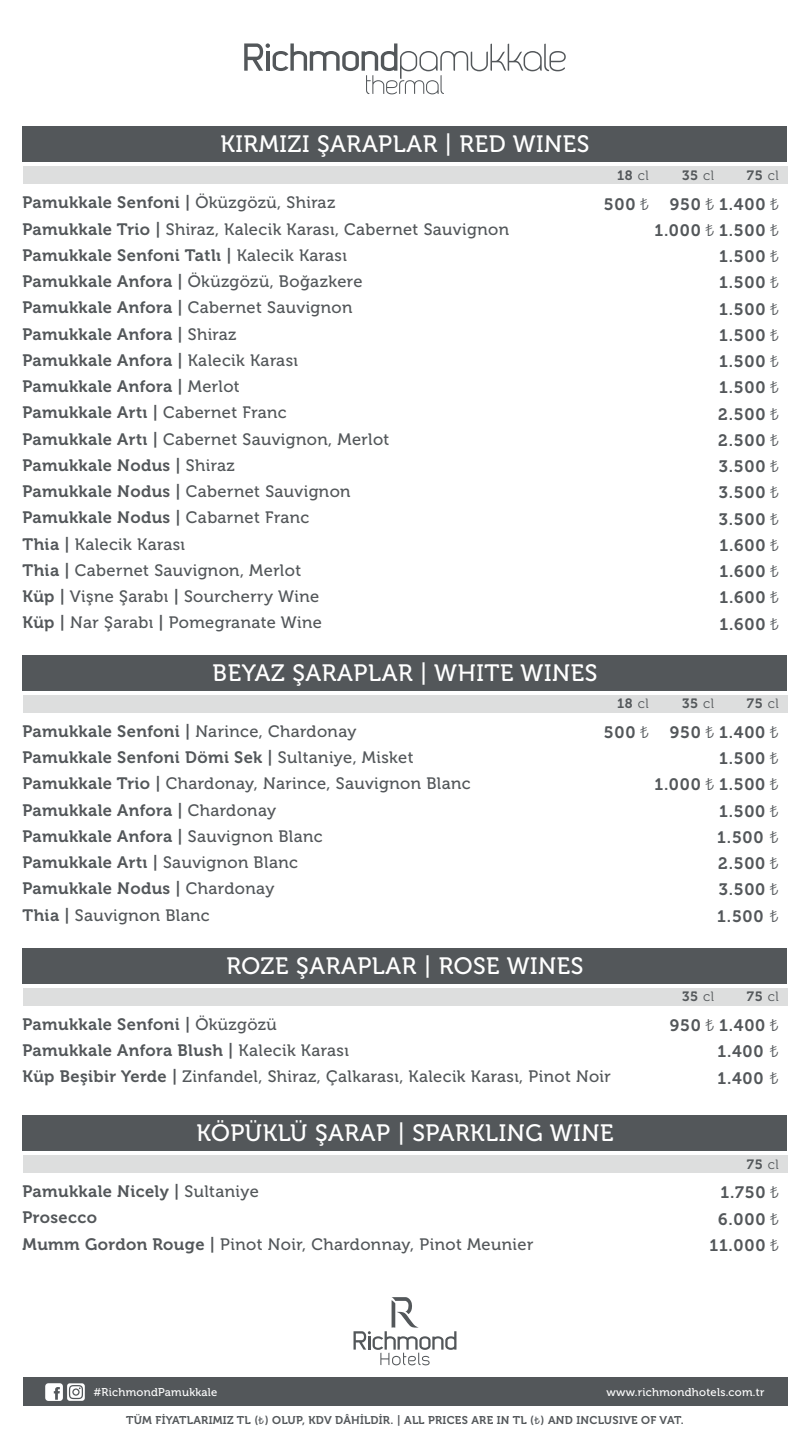
<style>
.page{position:relative;width:810px;height:1440px;background:#fff}
.page>*{position:absolute;margin:0;border:0;box-sizing:border-box;transform-origin:0 0}
.t1{font:23.62px "Museo 500";letter-spacing:.025em;color:#fff}
.t2{font:16.5px/26.2px "Museo 700";letter-spacing:.025em;color:#53575a}
.t3{font:16.5px/26.2px "Museo 500";letter-spacing:.025em;color:#53575a}
.t4{font:16.5px/26.2px "Museo 700";letter-spacing:.05em;color:#53575a;text-align:right}
.t5{font:13.5px "Museo 700";letter-spacing:.045em;color:#53575a}
.t6{font:11.25px "Museo 700";letter-spacing:.025em;color:#53575a}
.t7{font:11.25px "Museo 500";letter-spacing:.025em;color:#fff}
.s1{font-family:"Museo 500"}
.s2{font-family:"Museo 700"}
.s3{font-family:"Museo 300"}
.s4{font-family:"Helvetica Neue";font-weight:300}
.s5{font-family:"Myriad Pro"}
</style>
<div class="page">
<div style="left:23px;top:695px;width:764px;height:17px;background:#dddede"></div>
<div style="left:23px;top:655px;width:764px;height:36px;background:#53575a"></div>
<div style="left:23px;top:988px;width:764px;height:17px;background:#dddede"></div>
<div style="left:23px;top:948px;width:764px;height:36px;background:#53575a"></div>
<div style="left:23px;top:167px;width:764px;height:17px;background:#dddede"></div>
<div style="left:23px;top:127px;width:764px;height:35px;background:#53575a"></div>
<div style="left:23px;top:1155px;width:764px;height:18px;background:#dddede"></div>
<div style="left:23px;top:1116px;width:764px;height:35px;background:#53575a"></div>
<svg style="left:244px;top:43px;width:322px;height:51px"></svg>
<div style="left:23px;top:1377px;width:764px;height:29px;background:#53575a"></div>
<svg style="left:45px;top:1383px;width:40px;height:18px"></svg>
<svg style="left:354px;top:1297px;width:102px;height:68px"></svg>
<h1 class="t1" style="left:221px;top:131px;width:370px">KIRMIZI ŞARAPLAR | RED WINES</h1>
<p class="t2" style="left:22px;top:190px;width:314px">Pamukkale Senfoni | <span class="s1">Öküzgözü, Shiraz</span></p>
<p class="t3" style="left:22px;top:216px;width:488px"><span class="s2">Pamukkale Trio |</span> Shiraz, Kalecik Karası, Cabernet Sauvignon</p>
<p class="t2" style="left:22px;top:242px;width:326px">Pamukkale Senfoni Tatlı | <span class="s1">Kalecik Karası</span></p>
<p class="t3" style="left:22px;top:269px;width:341px"><span class="s2">Pamukkale Anfora |</span> Öküzgözü, Boğazkere<br><span class="s2">Pamukkale Anfora |</span> Cabernet Sauvignon</p>
<p class="t2" style="left:22px;top:321px;width:277px">Pamukkale Anfora | <span class="s1">Shiraz<br></span>Pamukkale Anfora | <span class="s1">Kalecik Karası<br></span>Pamukkale Anfora | <span class="s1">Merlot<br></span>Pamukkale Artı | <span class="s1">Cabernet Franc</span></p>
<p class="t3" style="left:22px;top:426px;width:368px"><span class="s2">Pamukkale Artı |</span> Cabernet Sauvignon, Merlot</p>
<p class="t2" style="left:22px;top:452px;width:214px">Pamukkale Nodus | <span class="s1">Shiraz</span></p>
<p class="t3" style="left:22px;top:479px;width:330px"><span class="s2">Pamukkale Nodus |</span> Cabernet Sauvignon</p>
<p class="t2" style="left:22px;top:505px;width:288px">Pamukkale Nodus | <span class="s1">Cabarnet Franc</span></p>
<p class="t3" style="left:22px;top:531px;width:301px"><span class="s2">Thia |</span> Kalecik Karası<br><span class="s2">Thia |</span> Cabernet Sauvignon, Merlot<br><span class="s2">Küp |</span> Vişne Şarabı <span class="s2">|</span> Sourcherry Wine<br><span class="s2">Küp |</span> Nar Şarabı <span class="s2">|</span> Pomegranate Wine</p>
<p class="t5" style="left:617px;top:168px;width:33px">18 <span class="s3">cl</span></p>
<p class="t5" style="left:682px;top:168px;width:34px">35 <span class="s3">cl</span></p>
<p class="t5" style="left:747px;top:168px;width:33px">75 <span class="s3">cl</span></p>
<p class="t2" style="left:604px;top:191px;width:46px">500 <span class="s4">₺</span></p>
<p class="t4" style="left:654px;top:191px;width:126px">950 <span class="s4">₺</span> 1.400 <span class="s4">₺<br></span>1.000 <span class="s4">₺</span> 1.500 <span class="s4">₺<br></span>1.500 <span class="s4">₺<br></span>1.500 <span class="s4">₺<br></span>1.500 <span class="s4">₺<br></span>1.500 <span class="s4">₺<br></span>1.500 <span class="s4">₺<br></span>1.500 <span class="s4">₺<br></span>2.500 <span class="s4">₺<br></span>2.500 <span class="s4">₺<br></span>3.500 <span class="s4">₺<br></span>3.500 <span class="s4">₺<br></span>3.500 <span class="s4">₺<br></span>1.600 <span class="s4">₺<br></span>1.600 <span class="s4">₺<br></span>1.600 <span class="s4">₺<br></span>1.600 <span class="s4">₺</span></p>
<h1 class="t1" style="left:213px;top:660px;width:386px">BEYAZ ŞARAPLAR | WHITE WINES</h1>
<p class="t2" style="left:22px;top:718px;width:393px">Pamukkale Senfoni | <span class="s1">Narince, Chardonay<br></span>Pamukkale Senfoni Dömi Sek | <span class="s1">Sultaniye, Misket</span></p>
<p class="t3" style="left:22px;top:771px;width:450px"><span class="s2">Pamukkale Trio |</span> Chardonay, Narince, Sauvignon Blanc</p>
<p class="t2" style="left:22px;top:797px;width:302px">Pamukkale Anfora | <span class="s1">Chardonay<br></span>Pamukkale Anfora | <span class="s1">Sauvignon Blanc<br></span>Pamukkale Artı | <span class="s1">Sauvignon Blanc<br></span>Pamukkale Nodus | <span class="s1">Chardonay</span></p>
<p class="t3" style="left:22px;top:902px;width:189px"><span class="s2">Thia |</span> Sauvignon Blanc</p>
<p class="t5" style="left:617px;top:696px;width:33px">18 <span class="s3">cl</span></p>
<p class="t5" style="left:682px;top:696px;width:34px">35 <span class="s3">cl</span></p>
<p class="t5" style="left:747px;top:696px;width:33px">75 <span class="s3">cl</span></p>
<p class="t2" style="left:604px;top:719px;width:46px">500 <span class="s4">₺</span></p>
<p class="t4" style="left:654px;top:719px;width:126px">950 <span class="s4">₺</span> 1.400 <span class="s4">₺<br></span>1.500 <span class="s4">₺<br></span>1.000 <span class="s4">₺</span> 1.500 <span class="s4">₺<br></span>1.500 <span class="s4">₺<br></span>1.500 <span class="s4">₺<br></span>2.500 <span class="s4">₺<br></span>3.500 <span class="s4">₺<br></span>1.500 <span class="s4">₺</span></p>
<h1 class="t1" style="left:226px;top:953px;width:359px">ROZE ŞARAPLAR | ROSE WINES</h1>
<p class="t2" style="left:22px;top:1011px;width:328px">Pamukkale Senfoni | <span class="s1">Öküzgözü<br></span>Pamukkale Anfora Blush | <span class="s1">Kalecik Karası</span></p>
<p class="t3" style="left:22px;top:1064px;width:590px"><span class="s2">Küp Beşibir Yerde |</span> Zinfandel, Shiraz, Çalkarası, Kalecik Karası, Pinot Noir</p>
<h1 class="t1" style="left:197px;top:1120px;width:418px">KÖPÜKLÜ ŞARAP | SPARKLING WINE</h1>
<p class="t2" style="left:22px;top:1179px;width:238px">Pamukkale Nicely | <span class="s1">Sultaniye<br></span>Prosecco</p>
<p class="t3" style="left:22px;top:1231px;width:512px"><span class="s2">Mumm Gordon Rouge |</span> Pinot Noir, Chardonnay, Pinot Meunier</p>
<p class="t5" style="left:682px;top:989px;width:34px">35 <span class="s3">cl</span></p>
<p class="t5" style="left:747px;top:989px;width:33px">75 <span class="s3">cl</span></p>
<p class="t2" style="left:670px;top:1012px;width:110px">950 <span class="s4">₺</span> 1.400 <span class="s4">₺</span></p>
<p class="t2" style="left:717px;top:1039px;width:63px">1.400 <span class="s4">₺<br></span>1.400 <span class="s4">₺</span></p>
<p class="t5" style="left:747px;top:1156px;width:33px">75 <span class="s3">cl</span></p>
<p class="t4" style="left:709px;top:1180px;width:71px">1.750 <span class="s4">₺<br></span>6.000 <span class="s4">₺<br></span>11.000 <span class="s4">₺</span></p>
<p class="t7" style="left:93px;top:1386px;width:126px">#RichmondPamukkale</p>
<p class="t7" style="left:606px;top:1386px;width:160px">www.richmondhotels.com.tr</p>
<p class="t6" style="left:126px;top:1414px;width:559px">TÜM FİYATLARIMIZ TL (<span class="s5">₺</span>) OLUP, KDV DÂHİLDİR. | ALL PRICES ARE IN TL (<span class="s5">₺</span>) AND INCLUSIVE OF VAT.</p>
</div>
